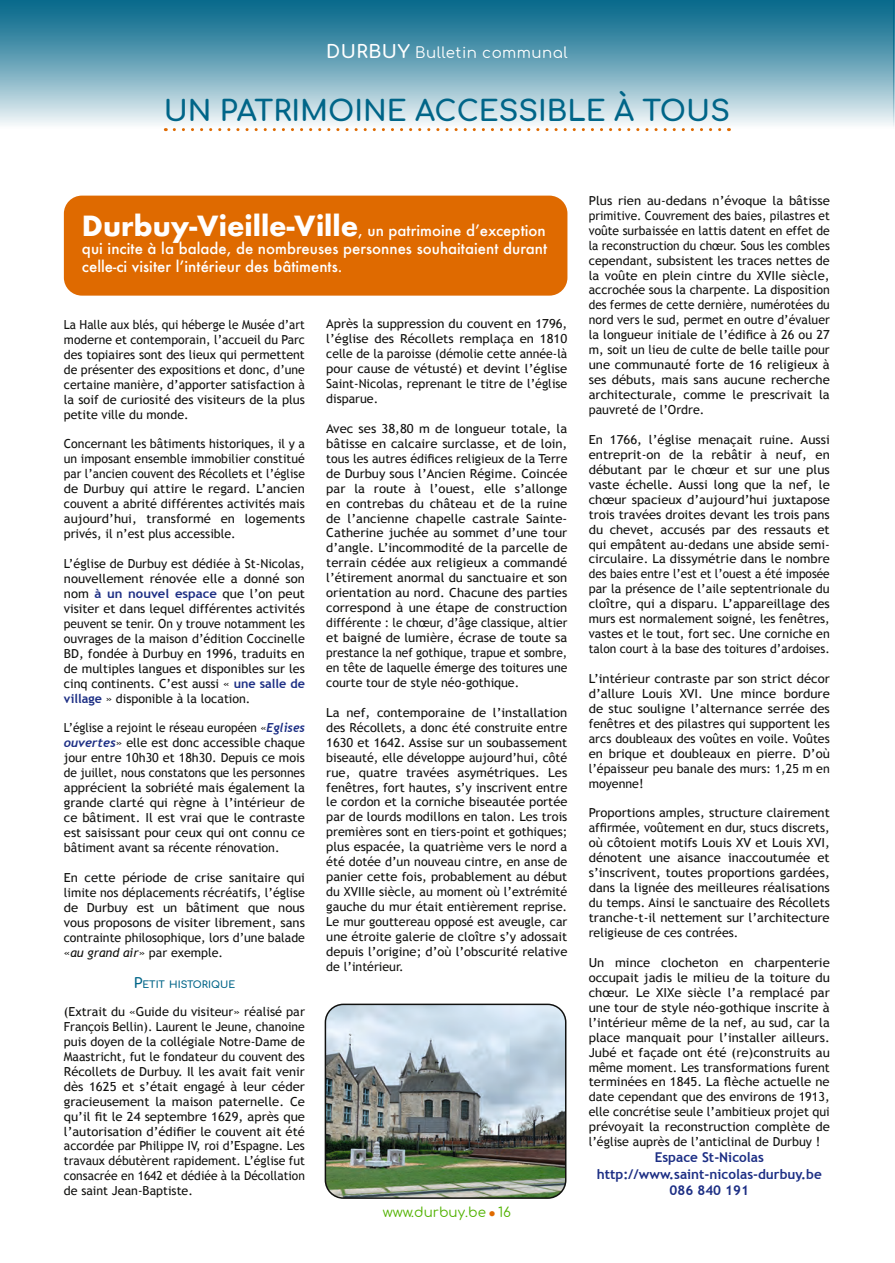
<style>
.page{position:relative;width:895px;height:1263px;background:#fff}
.page>*{position:absolute;margin:0;border:0;box-sizing:border-box;transform-origin:0 0}
.t1{font:700 28.5px "Comfortaa";color:#006588}
.t2{font:500 15px/18px "Futura";color:#fff;text-align:justify}
.t3{font:15px "Comfortaa";letter-spacing:.03em;color:#fff}
.t4{font:700 13.5px/16.2px "Trebuchet MS";color:#1c2e84;text-align:center}
.t5{font:13.5px "Comfortaa";color:#51b200}
.t6{font:12.45px/15px "Trebuchet MS";color:#11110f;text-align:justify;scale:1.05 1}
.t7{font:12.45px/15px "Trebuchet MS";color:#11110f;text-align:justify}
.t8{font:12.45px/15px "Trebuchet MS";color:#11110f;text-align:justify;scale:1.04 1}
.t9{font:12.45px/15px "Trebuchet MS";color:#11110f;text-align:justify;scale:.95 1}
.t10{font:12.45px/15px "Trebuchet MS";color:#11110f;text-align:justify;scale:.96 1}
.t11{font:700 9.75px "Comfortaa";color:#006588}
.s1{font-weight:700;font-size:18px}
.s2{font-weight:700;font-size:27px}
.s3{font-weight:700;color:#1c2e84}
.s4{font-family:"Trebuchet";font-weight:700;font-style:italic;color:#1c2e84}
.s5{font-style:italic}
.s6{font-size:13.95px}
.s7{color:#df6a00}
</style>
<div class="page">
<div style="left:0;top:0;width:893px;height:131px;background:linear-gradient(to bottom,#005f83,#f5f8fa)"></div>
<hr style="left:893px;top:0;width:1px;height:131px;background:#006588">
<div style="left:64px;top:196px;width:503px;height:100px;background:#df6a00;border-radius:18px"></div>
<svg style="left:174px;top:128px;width:555px;height:3px"></svg>
<img style="left:327px;top:1006px;width:238px;height:192px">
<div style="left:324px;top:1003px;width:242px;height:196px;border:2px solid #11110f;border-radius:18px"></div>
<p class="t3" style="left:326px;top:39px;width:243px"><span class="s1">DURBUY</span> Bulletin communal</p>
<h1 class="t1" style="left:164px;top:84px;width:567px">UN PATRIMOINE ACCESSIBLE À TOUS</h1>
<p class="t2" style="left:82px;top:221px;width:466px"><span class="s2">Durbuy-Vieille-Ville</span>, un patrimoine d’exception qui incite à la balade, de nombreuses personnes souhaitaient durant celle-ci visiter l’intérieur des bâtiments.</p>
<p class="t10" style="left:64px;top:317px;width:252px">La Halle aux blés, qui héberge le Musée d’art moderne et contemporain, l’accueil du Parc des topiaires sont des lieux qui permettent de présenter des expositions et donc, d’une certaine manière, d’apporter satisfaction à la soif de curiosité des visiteurs de la plus petite ville du monde.</p>
<p class="t7" style="left:64px;top:437px;width:242px">Concernant les bâtiments historiques, il y a un imposant ensemble immobilier constitué par l’ancien couvent des Récollets et l’église de Durbuy qui attire le regard. L’ancien couvent a abrité différentes activités mais aujourd’hui, transformé en logements privés, il n’est plus accessible.</p>
<p class="t7" style="left:64px;top:556px;width:242px">L’église de Durbuy est dédiée à St-Nicolas, nouvellement rénovée elle a donné son nom <span class="s3">à un nouvel espace</span> que l’on peut visiter et dans lequel différentes activités peuvent se tenir. On y trouve notamment les ouvrages de la maison d’édition Coccinelle BD, fondée à Durbuy en 1996, traduits en de multiples langues et disponibles sur les cinq continents. C’est aussi « <span class="s3">une salle de village</span> » disponible à la location.</p>
<p class="t9" style="left:64px;top:720px;width:255px">L’église a rejoint le réseau européen «<span class="s4">Eglises ouvertes</span>» elle est donc accessible chaque jour entre 10h30 et 18h30. Depuis ce mois de juillet, nous constatons que les personnes apprécient la sobriété mais également la grande clarté qui règne à l’intérieur de ce bâtiment. Il est vrai que le contraste est saisissant pour ceux qui ont connu ce bâtiment avant sa récente rénovation.</p>
<p class="t6" style="left:64px;top:870px;width:231px">En cette période de crise sanitaire qui limite nos déplacements récréatifs, l’église de Durbuy est un bâtiment que nous vous proposons de visiter librement, sans contrainte philosophique, lors d’une balade «<span class="s5">au grand air</span>» par exemple.</p>
<p class="t11" style="left:134px;top:975px;width:103px"><span class="s6">P</span>ETIT HISTORIQUE</p>
<p class="t7" style="left:64px;top:1004px;width:242px">(Extrait du «Guide du visiteur» réalisé par François Bellin). Laurent le Jeune, chanoine puis doyen de la collégiale Notre-Dame de Maastricht, fut le fondateur du couvent des Récollets de Durbuy. Il les avait fait venir dès 1625 et s’était engagé à leur céder gracieusement la maison paternelle. Ce qu’il fit le 24 septembre 1629, après que l’autorisation d’édifier le couvent ait été accordée par Philippe IV, roi d’Espagne. Les travaux débutèrent rapidement. L’église fut consacrée en 1642 et dédiée à la Décollation de saint Jean-Baptiste.</p>
<p class="t8" style="left:326px;top:316px;width:233px">Après la suppression du couvent en 1796, l’église des Récollets remplaça en 1810 celle de la paroisse (démolie cette année-là pour cause de vétusté) et devint l’église Saint-Nicolas, reprenant le titre de l’église disparue.</p>
<p class="t6" style="left:326px;top:421px;width:231px">Avec ses 38,80 m de longueur totale, la bâtisse en calcaire surclasse, et de loin, tous les autres édifices religieux de la Terre de Durbuy sous l’Ancien Régime. Coincée par la route à l’ouest, elle s’allonge en contrebas du château et de la ruine de l’ancienne chapelle castrale Sainte-Catherine juchée au sommet d’une tour d’angle. L’incommodité de la parcelle de terrain cédée aux religieux a commandé l’étirement anormal du sanctuaire et son orientation au nord. Chacune des parties correspond à une étape de construction différente : le chœur, d’âge classique, altier et baigné de lumière, écrase de toute sa prestance la nef gothique, trapue et sombre, en tête de laquelle émerge des toitures une courte tour de style néo-gothique.</p>
<p class="t6" style="left:326px;top:705px;width:231px">La nef, contemporaine de l’installation des Récollets, a donc été construite entre 1630 et 1642. Assise sur un soubassement biseauté, elle développe aujourd’hui, côté rue, quatre travées asymétriques. Les fenêtres, fort hautes, s’y inscrivent entre le cordon et la corniche biseautée portée par de lourds modilIons en talon. Les trois premières sont en tiers-point et gothiques; plus espacée, la quatrième vers le nord a été dotée d’un nouveau cintre, en anse de panier cette fois, probablement au début du XVIIIe siècle, au moment où l’extrémité gauche du mur était entièrement reprise.<br>Le mur gouttereau opposé est aveugle, car une étroite galerie de cloître s’y adossait depuis l’origine; d’où l’obscurité relative de l’intérieur.</p>
<p class="t5" style="left:382px;top:1200px;width:130px">www.durbuy.be <span class="s7">●</span> 16</p>
<p class="t6" style="left:588px;top:193px;width:231px">Plus rien au-dedans n’évoque la bâtisse primitive. Couvrement des baies, pilastres et voûte surbaissée en lattis datent en effet de la reconstruction du chœur. Sous les combles cependant, subsistent les traces nettes de la voûte en plein cintre du XVIIe siècle, accrochée sous la charpente. La disposition des fermes de cette dernière, numérotées du nord vers le sud, permet en outre d’évaluer la longueur initiale de l’édifice à 26 ou 27 m, soit un lieu de culte de belle taille pour une communauté forte de 16 religieux à ses débuts, mais sans aucune recherche architecturale, comme le prescrivait la pauvreté de l’Ordre.</p>
<p class="t6" style="left:588px;top:432px;width:231px">En 1766, l’église menaçait ruine. Aussi entreprit-on de la rebâtir à neuf, en débutant par le chœur et sur une plus vaste échelle. Aussi long que la nef, le chœur spacieux d’aujourd’hui juxtapose trois travées droites devant les trois pans du chevet, accusés par des ressauts et qui empâtent au-dedans une abside semi&shy;circulaire. La dissymétrie dans le nombre des baies entre l’est et l’ouest a été imposée par la présence de l’aile septentrionale du cloître, qui a disparu. L’appareillage des murs est normalement soigné, les fenêtres, vastes et le tout, fort sec. Une corniche en talon court à la base des toitures d’ardoises.</p>
<p class="t6" style="left:588px;top:671px;width:231px">L’intérieur contraste par son strict décor d’allure Louis XVI. Une mince bordure de stuc souligne l’alternance serrée des fenêtres et des pilastres qui supportent les arcs doubleaux des voûtes en voile. Voûtes en brique et doubleaux en pierre. D’où l’épaisseur peu banale des murs: 1,25 m en moyenne!</p>
<p class="t8" style="left:588px;top:806px;width:233px">Proportions amples, structure clairement affirmée, voûtement en dur, stucs discrets, où côtoient motifs Louis XV et Louis XVI, dénotent une aisance inaccoutumée et s’inscrivent, toutes proportions gardées, dans la lignée des meilleures réalisations du temps. Ainsi le sanctuaire des Récollets tranche-t-il nettement sur l’architecture religieuse de ces contrées.</p>
<p class="t6" style="left:588px;top:955px;width:231px">Un mince clocheton en charpenterie occupait jadis le milieu de la toiture du chœur. Le XIXe siècle l’a remplacé par une tour de style néo-gothique inscrite à l’intérieur même de la nef, au sud, car la place manquait pour l’installer ailleurs.<br>Jubé et façade ont été (re)construits au même moment. Les transformations furent terminées en 1845. La flèche actuelle ne date cependant que des environs de 1913, elle concrétise seule l’ambitieux projet qui prévoyait la reconstruction complète de l’église auprès de l’anticlinal de Durbuy !</p>
<p class="t4" style="left:596px;top:1149px;width:226px">Espace St-Nicolas http://www.saint-nicolas-durbuy.be<br>086 840 191</p>
</div>
